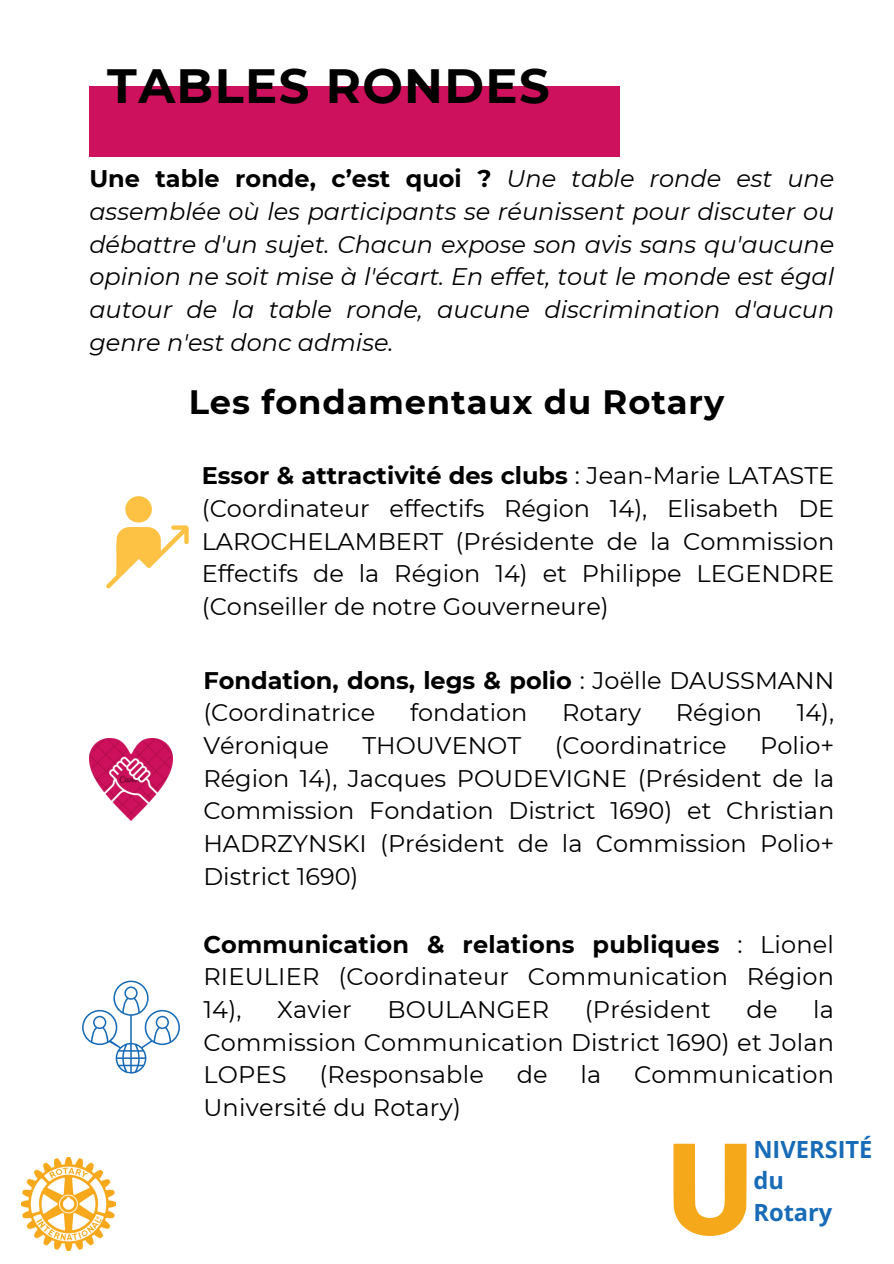
<style>
.page{position:relative;width:894px;height:1264px;background:#fff}
.page>*{position:absolute;margin:0;border:0;box-sizing:border-box;transform-origin:0 0}
.t1{font:700 48px "Montserrat";letter-spacing:.03em;color:#000}
.t2{font:700 33.75px "Montserrat";letter-spacing:.025em;color:#000}
.t3{font:24px/32.7px "Montserrat";color:#000;text-align:justify}
.t4{font:italic 24px/32.7px "Montserrat";color:#000;text-align:justify}
.t5{font:700 23.7px/31.5px "Open Sans";color:#186bb6}
.s1{font-weight:700;font-style:normal}
.s2{font-weight:700}
</style>
<div class="page">
<div style="left:89px;top:86px;width:530px;height:71px;background:#ce115c"></div>
<svg style="left:106px;top:496px;width:83px;height:92px"></svg>
<img style="left:89px;top:738px;width:84px;height:82px">
<svg style="left:82px;top:980px;width:98px;height:93px"></svg>
<svg style="left:673px;top:1143px;width:73px;height:92px"></svg>
<img style="left:22px;top:1157px;width:93px;height:93px">
<p class="t1" style="left:107px;top:56px;width:444px">TABLES RONDES</p>
<p class="t4" style="left:89px;top:162px;width:746px"><span class="s1">Une table ronde, c’est quoi ?</span> Une table ronde est une assemblée où les participants se réunissent pour discuter ou débattre d'un sujet. Chacun expose son avis sans qu'aucune opinion ne soit mise à l'écart. En effet, tout le monde est égal autour de la table ronde, aucune discrimination d'aucun genre n'est donc admise.</p>
<h2 class="t2" style="left:189px;top:381px;width:537px">Les fondamentaux du Rotary</h2>
<p class="t3" style="left:202px;top:459px;width:633px"><span class="s2">Essor &amp; attractivité des clubs</span> : Jean-Marie LATASTE (Coordinateur effectifs Région 14), Elisabeth DE LAROCHELAMBERT (Présidente de la Commission Effectifs de la Région 14) et Philippe LEGENDRE (Conseiller de notre Gouverneure)</p>
<p class="t3" style="left:203px;top:663px;width:632px"><span class="s2">Fondation, dons, legs &amp; polio</span> : Joëlle DAUSSMANN (Coordinatrice</p>
<p class="t3" style="left:410px;top:696px;width:119px">fondation</p>
<p class="t3" style="left:562px;top:696px;width:80px">Rotary</p>
<p class="t3" style="left:675px;top:696px;width:88px">Région</p>
<p class="t3" style="left:796px;top:696px;width:39px">14),</p>
<p class="t3" style="left:203px;top:729px;width:127px">Véronique</p>
<p class="t3" style="left:362px;top:729px;width:160px">THOUVENOT</p>
<p class="t3" style="left:554px;top:729px;width:173px">(Coordinatrice</p>
<p class="t3" style="left:203px;top:729px;width:632px;text-indent:556px">Polio+ Région 14), Jacques POUDEVIGNE (Président de la Commission Fondation District 1690) et Christian HADRZYNSKI (Président de la Commission Polio+ District 1690)</p>
<p class="t3" style="left:203px;top:927px;width:632px"><span class="s2">Communication &amp; relations publiques</span> : Lionel RIEULIER (Coordinateur Communication Région 14),</p>
<p class="t3" style="left:203px;top:993px;width:632px;text-indent:609px">la Commission Communication District 1690) et Jolan LOPES</p>
<p class="t3" style="left:277px;top:993px;width:76px">Xavier</p>
<p class="t3" style="left:387px;top:993px;width:163px">BOULANGER</p>
<p class="t3" style="left:584px;top:993px;width:128px">(Président</p>
<p class="t3" style="left:746px;top:993px;width:32px">de</p>
<p class="t3" style="left:319px;top:1058px;width:166px">(Responsable</p>
<p class="t3" style="left:516px;top:1058px;width:32px">de</p>
<p class="t3" style="left:580px;top:1058px;width:22px">la</p>
<p class="t3" style="left:634px;top:1058px;width:201px">Communication</p>
<p class="t3" style="left:203px;top:1091px;width:259px">Université du Rotary)</p>
<p class="t5" style="left:753px;top:1132px;width:121px">NIVERSITÉ du<br>Rotary</p>
</div>
